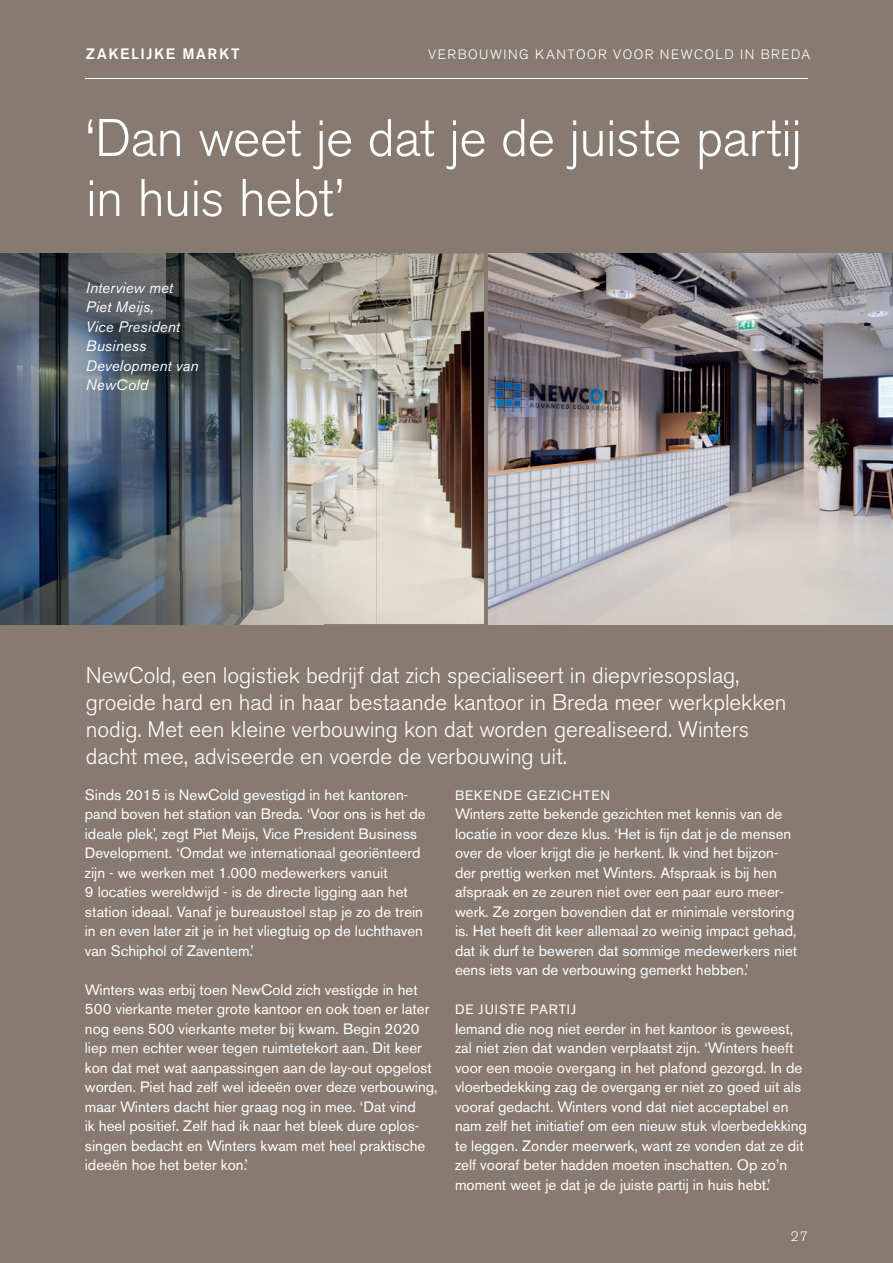
<style>
.page{position:relative;width:893px;height:1263px;background:#877a70}
.page>*{position:absolute;margin:0;border:0;box-sizing:border-box;transform-origin:0 0}
.t1{font:300 52.5px/60px "Akzidenz Grotesk BE";letter-spacing:-.015em;color:#fff}
.t2{font:300 22.5px/27px "Akzidenz Grotesk BE";letter-spacing:-.005em;color:#fff}
.t3{font:15px/19.5px "Akzidenz Grotesk BE";color:#fff}
.t4{font:italic 15px/19.5px "Akzidenz Grotesk BE";letter-spacing:.005em;color:#fff}
.t5{font:500 15px "Akzidenz Grotesk BE";letter-spacing:.115em;color:#fff}
.t6{font:300 13.5px "Akzidenz Grotesk BE";letter-spacing:.11em;color:#fff}
.t7{font:13.5px "Akzidenz Grotesk BE";letter-spacing:.07em;color:#fff}
</style>
<div class="page">
<img style="left:376px;top:254px;width:517px;height:370px">
<img style="left:1px;top:254px;width:375px;height:370px">
<hr style="left:485px;top:226px;width:3px;height:418px;background:#877a70">
<hr style="left:85px;top:78px;width:723px;height:1px;background:#fff">
<p class="t5" style="left:86px;top:44px;width:155px">ZAKELIJKE MARKT</p>
<p class="t6" style="left:428px;top:46px;width:383px">VERBOUWING KANTOOR VOOR NEWCOLD IN BREDA</p>
<h1 class="t1" style="left:86px;top:109px;width:718px">‘Dan weet je dat je de juiste partij in huis hebt’</h1>
<p class="t4" style="left:86px;top:277px;width:114px">Interview met<br>Piet Meijs,<br>Vice President<br>Business<br>Development van<br>NewCold</p>
<p class="t2" style="left:86px;top:662px;width:702px">NewCold, een logistiek bedrijf dat zich specialiseert in diepvriesopslag, groeide hard en had in haar bestaande kantoor in Breda meer werkplekken nodig. Met een kleine verbouwing kon dat worden gerealiseerd. Winters dacht mee, adviseerde en voerde de verbouwing uit.</p>
<p class="t3" style="left:85px;top:785px;width:342px">Sinds 2015 is NewCold gevestigd in het kantoren&shy;pand boven het station van Breda. ‘Voor ons is het de ideale plek’, zegt Piet Meijs, Vice President Business Development. ‘Omdat we internationaal georiënteerd zijn - we werken met 1.000 medewerkers vanuit<br>9 locaties wereldwijd - is de directe ligging aan het station ideaal. Vanaf je bureaustoel stap je zo de trein in en even later zit je in het vliegtuig op de luchthaven van Schiphol of Zaventem.’</p>
<p class="t3" style="left:85px;top:980px;width:354px">Winters was erbij toen NewCold zich vestigde in het 500 vierkante meter grote kantoor en ook toen er later nog eens 500 vierkante meter bij kwam. Begin 2020 liep men echter weer tegen ruimtetekort aan. Dit keer kon dat met wat aanpassingen aan de lay-out opgelost worden. Piet had zelf wel ideeën over deze verbouwing, maar Winters dacht hier graag nog in mee. ‘Dat vind<br>ik heel positief. Zelf had ik naar het bleek dure oplos&shy;singen bedacht en Winters kwam met heel praktische ideeën hoe het beter kon.’</p>
<p class="t7" style="left:455px;top:787px;width:157px">BEKENDE GEZICHTEN</p>
<p class="t3" style="left:455px;top:804px;width:344px">Winters zette bekende gezichten met kennis van de locatie in voor deze klus. ‘Het is fijn dat je de mensen over de vloer krijgt die je herkent. Ik vind het bijzon&shy;der prettig werken met Winters. Afspraak is bij hen afspraak en ze zeuren niet over een paar euro meer&shy;werk. Ze zorgen bovendien dat er minimale verstoring is. Het heeft dit keer allemaal zo weinig impact gehad, dat ik durf te beweren dat sommige medewerkers niet eens iets van de verbouwing gemerkt hebben.’</p>
<p class="t7" style="left:455px;top:1001px;width:123px">DE JUISTE PARTIJ</p>
<p class="t3" style="left:455px;top:1019px;width:353px">Iemand die nog niet eerder in het kantoor is geweest, zal niet zien dat wanden verplaatst zijn. ‘Winters heeft voor een mooie overgang in het plafond gezorgd. In de vloerbedekking zag de overgang er niet zo goed uit als vooraf gedacht. Winters vond dat niet acceptabel en nam zelf het initiatief om een nieuw stuk vloerbedekking te leggen. Zonder meerwerk, want ze vonden dat ze dit zelf vooraf beter hadden moeten inschatten. Op zo’n moment weet je dat je de juiste partij in huis hebt.’</p>
<p class="t6" style="left:791px;top:1229px;width:19px">27</p>
</div>
